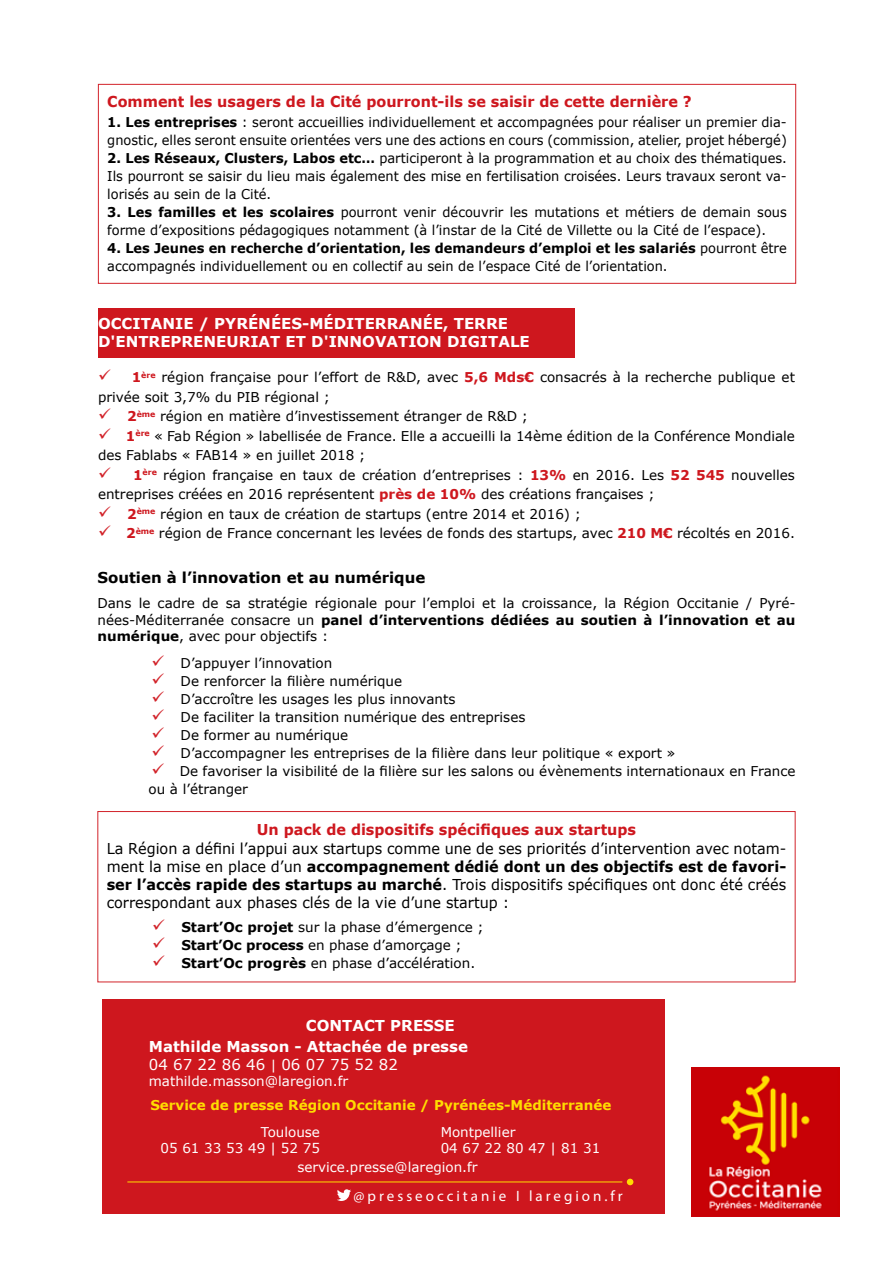
<style>
.page{position:relative;width:893px;height:1263px;background:#fff}
.page>*{position:absolute;margin:0;border:0;box-sizing:border-box;transform-origin:0 0}
.t1{font:15px/18px "Verdana";color:#000;text-align:justify;scale:.96 1}
.t2{font:700 15px/18px "Verdana";color:#fff}
.t3{font:700 15px "Verdana";color:#ce171e;scale:.96 1}
.t4{font:700 15px "Verdana";color:#000}
.t5{font:15px "Myriad Pro";letter-spacing:.2em;color:#fff}
.t6{font:13.5px/19.5px "Verdana";color:#000}
.t7{font:13.5px/18px "Verdana";color:#000;scale:.96 1}
.t8{font:13.5px/16.2px "Verdana";color:#fff;text-align:right}
.t9{font:700 13.5px "Verdana";color:#fd0}
.s1{font-weight:700}
.s2{color:#d2232a}
.s3{font-weight:700;color:#ce171e}
.s4{font-weight:400}
.s5{font-weight:400;font-size:13.5px}
</style>
<div class="page">
<div style="left:102px;top:999px;width:562px;height:215px;background:#ce171e"></div>
<img style="left:691px;top:1068px;width:148px;height:148px">
<hr style="left:128px;top:1181px;width:494px;height:1px;background:#fd0">
<svg style="left:627px;top:1179px;width:6px;height:6px"></svg>
<svg style="left:337px;top:1189px;width:14px;height:12px"></svg>
<div style="left:97px;top:811px;width:698px;height:171px;border:1px solid #d2232a"></div>
<div style="left:98px;top:309px;width:477px;height:49px;background:#ce171e"></div>
<div style="left:98px;top:84px;width:698px;height:200px;border:1px solid #d2232a"></div>
<p class="t3" style="left:107px;top:91px;width:610px">Comment les usagers de la Cité pourront-ils se saisir de cette dernière ?</p>
<p class="t7" style="left:107px;top:113px;width:709px"><span class="s1">1. Les entreprises</span> : seront accueillies individuellement et accompagnées pour réaliser un premier dia&shy;gnostic, elles seront ensuite orientées vers une des actions en cours (commission, atelier, projet hébergé)</p>
<p class="t7" style="left:107px;top:149px;width:709px;text-align:justify"><span class="s1">2. Les Réseaux, Clusters, Labos etc…</span> participeront à la programmation et au choix des thématiques.<br>Ils pourront se saisir du lieu mais également des mise en fertilisation croisées. Leurs travaux seront va&shy;lorisés au sein de la Cité.</p>
<p class="t7" style="left:107px;top:203px;width:709px"><span class="s1">3. Les familles et les scolaires</span> pourront venir découvrir les mutations et métiers de demain sous forme d’expositions pédagogiques notamment (à l’instar de la Cité de Villette ou la Cité de l’espace).</p>
<p class="t7" style="left:107px;top:239px;width:709px"><span class="s1">4. Les Jeunes en recherche d’orientation, les demandeurs d’emploi et les salariés</span> pourront être accompagnés individuellement ou en collectif au sein de l’espace Cité de l’orientation.</p>
<p class="t2" style="left:98px;top:314px;width:433px">OCCITANIE / PYRÉNÉES-MÉDITERRANÉE, TERRE<br>D'ENTREPRENEURIAT ET D'INNOVATION DIGITALE</p>
<p class="t6" style="left:98px;top:367px;width:698px"><span class="s2">✓</span> <span class="s3">1</span><sup>ère</sup> région française pour l’effort de R&amp;D, avec <span class="s3">5,6 Mds€</span> consacrés à la recherche publique et privée soit 3,7% du PIB régional ;</p>
<p class="t6" style="left:98px;top:406px;width:431px"><span class="s2">✓</span> <span class="s3">2</span><sup>ème</sup> région en matière d’investissement étranger de R&amp;D ;</p>
<p class="t6" style="left:98px;top:426px;width:698px"><span class="s2">✓</span> <span class="s3">1</span><sup>ère</sup> « Fab Région » labellisée de France. Elle a accueilli la 14ème édition de la Conférence Mondiale des Fablabs « FAB14 » en juillet 2018 ;</p>
<p class="t6" style="left:98px;top:465px;width:698px"><span class="s2">✓</span> <span class="s3">1</span><sup>ère</sup> région française en taux de création d’entreprises : <span class="s3">13%</span> en 2016. Les <span class="s3">52 545</span> nouvelles entreprises créées en 2016 représentent <span class="s3">près de 10%</span> des créations françaises ;</p>
<p class="t6" style="left:98px;top:504px;width:484px"><span class="s2">✓</span> <span class="s3">2</span><sup>ème</sup> région en taux de création de startups (entre 2014 et 2016) ;</p>
<p class="t6" style="left:98px;top:523px;width:698px"><span class="s2">✓</span> <span class="s3">2</span><sup>ème</sup> région de France concernant les levées de fonds des startups, avec <span class="s3">210 M€</span> récoltés en 2016.</p>
<p class="t4" style="left:97px;top:567px;width:329px">Soutien à l’innovation et au numérique</p>
<p class="t6" style="left:97px;top:595px;width:700px;line-height:16.2px;text-align:justify">Dans le cadre de sa stratégie régionale pour l’emploi et la croissance, la Région Occitanie / Pyré&shy;nées-Méditerranée consacre un <span class="s1">panel d’interventions dédiées au soutien à l’innovation et au numérique</span>, avec pour objectifs :</p>
<p class="t6" style="left:151px;top:653px;width:182px"><span class="s2">✓</span> D’appuyer l’innovation</p>
<p class="t6" style="left:151px;top:671px;width:252px"><span class="s2">✓</span> De renforcer la filière numérique</p>
<p class="t6" style="left:151px;top:689px;width:305px"><span class="s2">✓</span> D’accroître les usages les plus innovants</p>
<p class="t6" style="left:151px;top:707px;width:375px"><span class="s2">✓</span> De faciliter la transition numérique des entreprises</p>
<p class="t6" style="left:151px;top:725px;width:198px"><span class="s2">✓</span> De former au numérique</p>
<p class="t6" style="left:151px;top:743px;width:526px"><span class="s2">✓</span> D’accompagner les entreprises de la filière dans leur politique « export »</p>
<p class="t6" style="left:148px;top:762px;width:649px;line-height:18px"><span class="s2">✓</span> De favoriser la visibilité de la filière sur les salons ou évènements internationaux en France ou à l’étranger</p>
<p class="t3" style="left:257px;top:818px;width:397px">Un pack de dispositifs spécifiques aux startups</p>
<p class="t1" style="left:107px;top:840px;width:709px">La Région a défini l’appui aux startups comme une de ses priorités d’intervention avec notam&shy;ment la mise en place d’un <span class="s1">accompagnement dédié dont un des objectifs est de favori&shy;ser l’accès rapide des startups au marché</span>. Trois dispositifs spécifiques ont donc été créés correspondant aux phases clés de la vie d’une startup :</p>
<p class="t6" style="left:152px;top:917px;width:333px"><span class="s2">✓</span> <span class="s1">Start’Oc projet</span> sur la phase d’émergence ;</p>
<p class="t6" style="left:152px;top:935px;width:311px"><span class="s2">✓</span> <span class="s1">Start’Oc process</span> en phase d’amorçage ;</p>
<p class="t6" style="left:152px;top:953px;width:325px"><span class="s2">✓</span> <span class="s1">Start’Oc progrès</span> en phase d’accélération.</p>
<p class="t2" style="left:306px;top:1016px;width:150px">CONTACT PRESSE</p>
<p class="t2" style="left:149px;top:1037px;width:321px">Mathilde Masson - Attachée de presse<br><span class="s4">04 67 22 86 46</span> <span class="s5">|</span> <span class="s4">06 07 75 52 82</span></p>
<p class="t8" style="left:149px;top:1073px;width:201px">mathilde.masson@laregion.fr</p>
<p class="t9" style="left:150px;top:1095px;width:463px">Service de presse Région Occitanie / Pyrénées-Méditerranée</p>
<p class="t8" style="left:160px;top:1124px;width:161px">Toulouse<br>05 61 33 53 49 | 52 75</p>
<p class="t8" style="left:441px;top:1124px;width:161px;text-align:left">Montpellier<br>04 67 22 80 47 | 81 31</p>
<p class="t8" style="left:297px;top:1158px;width:182px">service.presse@laregion.fr</p>
<p class="t5" style="left:354px;top:1187px;width:271px">@presseoccitanie I laregion.fr</p>
</div>
